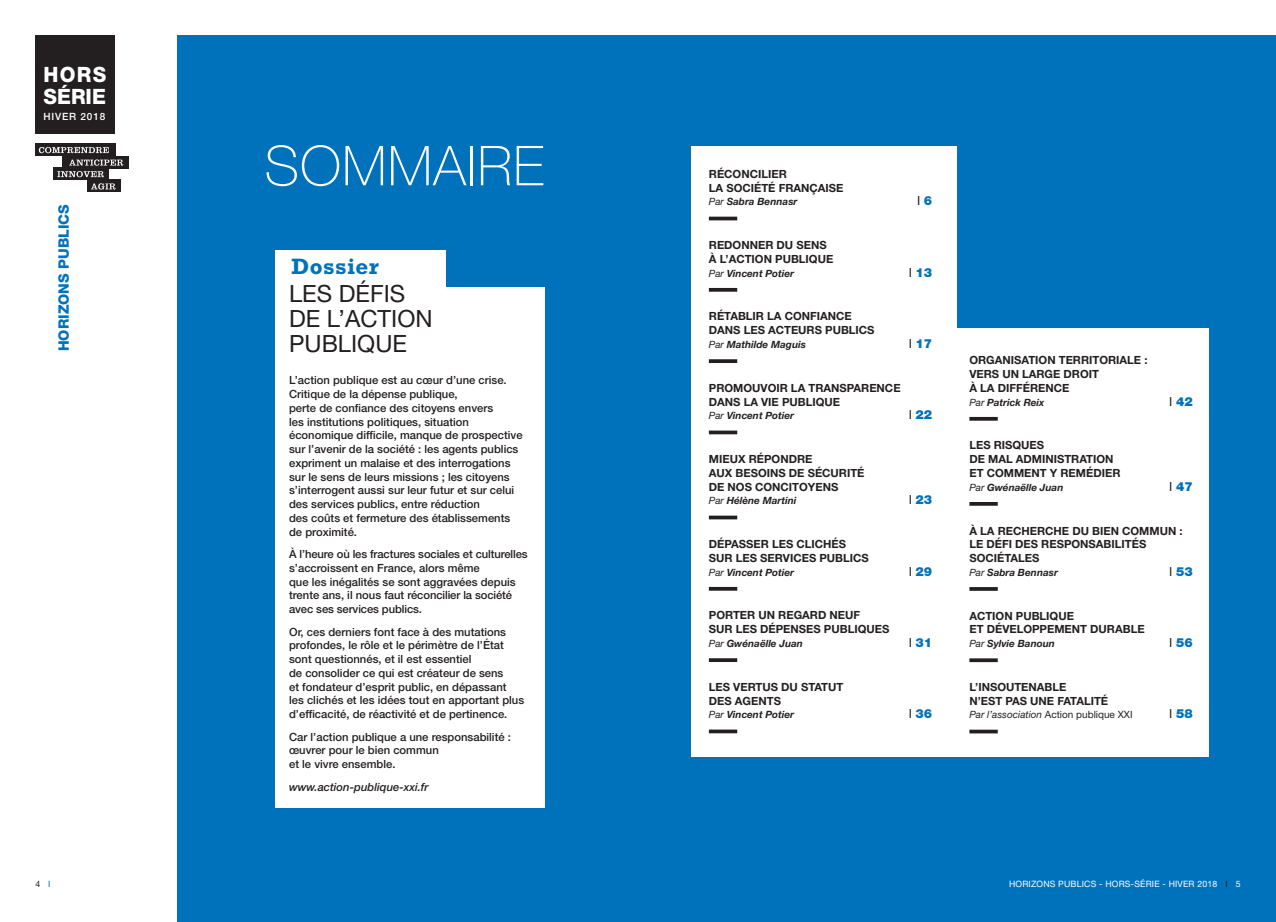
<style>
.page{position:relative;width:1276px;height:922px;background:#fff}
.page>*{position:absolute;margin:0;border:0;box-sizing:border-box;transform-origin:0 0}
.t1{font:100 55px "Helvetica Neue LT Std";letter-spacing:.02em;color:#fff}
.t2{font:23.75px/25px "Helvetica Neue LT Std";color:#231f20}
.t3{font:700 22.5px "Rockwell Std";letter-spacing:.02em;color:#0072bc}
.t4{font:800 21.12px/22px "Helvetica Neue LT Std";color:#fff;scale:.96 1}
.t5{font:800 14.38px "Helvetica Neue LT Std";color:#0072bc}
.t6{font:900 12.5px "Helvetica Neue LT Std";color:#0072bc}
.t7{font:12.5px "Helvetica Neue LT Std";color:#231f20}
.t8{font:500 11.25px/13.8px "Helvetica Neue LT Std";color:#231f20}
.t9{font:700 11.25px/13.8px "Helvetica Neue LT Std";color:#231f20}
.t10{font:italic 500 11.25px "Helvetica Neue LT Std";color:#231f20}
.t11{font:italic 700 10px "Helvetica Neue LT Std";color:#231f20}
.t12{font:10px "Helvetica Neue LT Std";color:#231f20}
.t13{font:500 10px "Helvetica Neue LT Std";letter-spacing:.08em;color:#fff}
.t14{font:8.75px "Helvetica Neue LT Std";letter-spacing:.02em;color:#fff}
.t15{font:8.75px "Helvetica Neue LT Std";color:#231f20}
.s1{font-weight:400}
.s2{font-weight:900;color:#0072bc}
.s3{font-weight:400;color:#231f20}
.s4{font-style:italic}
.s5{color:#0072bc}
.s6{color:#231f20}
</style>
<div class="page">
<div style="left:177px;top:35px;width:1099px;height:886px;background:#0072bc"></div>
<div style="left:691px;top:146px;width:517px;height:611px;background:#fff"></div>
<div style="left:35px;top:35px;width:80px;height:99px;background:#231f20"></div>
<div style="left:35px;top:143px;width:80px;height:13px;background:#231f20"></div>
<div style="left:63px;top:156px;width:66px;height:12px;background:#231f20"></div>
<svg style="left:54px;top:167px;width:55px;height:13px"></svg>
<svg style="left:57px;top:159px;width:66px;height:18px"></svg>
<div style="left:87px;top:180px;width:33px;height:12px;background:#231f20"></div>
<svg style="left:91px;top:183px;width:25px;height:6px"></svg>
<svg style="left:39px;top:147px;width:70px;height:6px"></svg>
<svg style="left:709px;top:216px;width:28px;height:4px"></svg>
<hr style="left:709px;top:288px;width:28px;height:3px;background:#231f20">
<svg style="left:709px;top:359px;width:28px;height:4px"></svg>
<svg style="left:709px;top:430px;width:28px;height:4px"></svg>
<svg style="left:709px;top:515px;width:28px;height:4px"></svg>
<svg style="left:709px;top:586px;width:28px;height:4px"></svg>
<hr style="left:709px;top:658px;width:28px;height:3px;background:#231f20">
<svg style="left:709px;top:729px;width:28px;height:4px"></svg>
<div style="left:275px;top:250px;width:171px;height:51px;background:#fff"></div>
<div style="left:275px;top:287px;width:269px;height:520px;background:#fff"></div>
<hr style="left:969px;top:417px;width:28px;height:3px;background:#231f20">
<hr style="left:969px;top:502px;width:28px;height:3px;background:#231f20">
<hr style="left:969px;top:587px;width:28px;height:3px;background:#231f20">
<svg style="left:969px;top:658px;width:28px;height:4px"></svg>
<svg style="left:969px;top:729px;width:28px;height:4px"></svg>
<div style="left:957px;top:118px;width:274px;height:210px;background:#0072bc"></div>
<h3 class="t4" style="left:44px;top:63px;width:67px">HORS<br>SÉRIE</h3>
<p class="t13" style="left:44px;top:110px;width:63px">HIVER 2018</p>
<p class="t5" style="left:55px;top:351px;width:148px;rotate:-90deg">HORIZONS PUBLICS</p>
<h1 class="t1" style="left:264px;top:134px;width:281px">SOMMAIRE</h1>
<h3 class="t3" style="left:291px;top:253px;width:89px">Dossier</h3>
<h2 class="t2" style="left:289px;top:281px;width:145px">LES DÉFIS<br>DE L’ACTION<br>PUBLIQUE</h2>
<p class="t8" style="left:289px;top:373px;width:235px">L’action publique est au cœur d’une crise.<br>Critique de la dépense publique,<br>perte de confiance des citoyens envers<br>les institutions politiques, situation économique difficile, manque de prospective sur l’avenir de la société : les agents publics expriment un malaise et des interrogations sur le sens de leurs missions ; les citoyens s’interrogent aussi sur leur futur et sur celui des services publics, entre réduction<br>des coûts et fermeture des établissements de proximité.</p>
<p class="t8" style="left:289px;top:547px;width:240px">À l’heure où les fractures sociales et culturelles s’accroissent en France, alors même<br>que les inégalités se sont aggravées depuis trente ans, il nous faut réconcilier la société avec ses services publics.</p>
<p class="t8" style="left:289px;top:624px;width:237px">Or, ces derniers font face à des mutations profondes, le rôle et le périmètre de l’État sont questionnés, et il est essentiel<br>de consolider ce qui est créateur de sens<br>et fondateur d’esprit public, en dépassant<br>les clichés et les idées tout en apportant plus d’efficacité, de réactivité et de pertinence.</p>
<p class="t8" style="left:289px;top:729px;width:223px">Car l’action publique a une responsabilité : œuvrer pour le bien commun<br>et le vivre ensemble.</p>
<p class="t10" style="left:289px;top:779px;width:141px">www.action-publique-xxi.fr</p>
<p class="t9" style="left:709px;top:167px;width:136px">RÉCONCILIER<br>LA SOCIÉTÉ FRANÇAISE</p>
<p class="t11" style="left:709px;top:195px;width:90px"><span class="s1">Par</span> Sabra Bennasr</p>
<p class="t7" style="left:917px;top:193px;width:17px">I <span class="s2">6</span></p>
<p class="t9" style="left:709px;top:238px;width:126px">REDONNER DU SENS<br>À L’ACTION PUBLIQUE</p>
<p class="t11" style="left:709px;top:267px;width:87px"><span class="s1">Par</span> Vincent Potier</p>
<p class="t6" style="left:908px;top:265px;width:25px"><span class="s3">I</span> 13</p>
<p class="t9" style="left:709px;top:309px;width:167px">RÉTABLIR LA CONFIANCE<br>DANS LES ACTEURS PUBLICS</p>
<p class="t11" style="left:709px;top:338px;width:99px"><span class="s1">Par</span> Mathilde Maguis</p>
<p class="t6" style="left:908px;top:336px;width:25px"><span class="s3">I</span> 17</p>
<p class="t9" style="left:709px;top:380px;width:193px">PROMOUVOIR LA TRANSPARENCE<br>DANS LA VIE PUBLIQUE</p>
<p class="t11" style="left:709px;top:409px;width:87px"><span class="s1">Par</span> Vincent Potier</p>
<p class="t6" style="left:908px;top:407px;width:25px"><span class="s3">I</span> 22</p>
<p class="t9" style="left:709px;top:452px;width:157px">MIEUX RÉPONDRE<br>AUX BESOINS DE SÉCURITÉ<br>DE NOS CONCITOYENS</p>
<p class="t11" style="left:709px;top:494px;width:89px"><span class="s1">Par</span> Hélène Martini</p>
<p class="t6" style="left:908px;top:492px;width:25px"><span class="s3">I</span> 23</p>
<p class="t9" style="left:709px;top:537px;width:161px">DÉPASSER LES CLICHÉS<br>SUR LES SERVICES PUBLICS</p>
<p class="t11" style="left:709px;top:565px;width:87px"><span class="s1">Par</span> Vincent Potier</p>
<p class="t6" style="left:908px;top:563px;width:25px"><span class="s3">I</span> 29</p>
<p class="t9" style="left:709px;top:608px;width:182px">PORTER UN REGARD NEUF<br>SUR LES DÉPENSES PUBLIQUES</p>
<p class="t11" style="left:709px;top:637px;width:96px"><span class="s1">Par</span> Gwénaëlle Juan</p>
<p class="t6" style="left:908px;top:635px;width:25px"><span class="s3">I</span> 31</p>
<p class="t9" style="left:709px;top:679px;width:136px">LES VERTUS DU STATUT<br>DES AGENTS</p>
<p class="t11" style="left:709px;top:708px;width:87px"><span class="s1">Par</span> Vincent Potier</p>
<p class="t6" style="left:908px;top:706px;width:25px"><span class="s3">I</span> 36</p>
<p class="t9" style="left:969px;top:353px;width:180px">ORGANISATION TERRITORIALE :<br>VERS UN LARGE DROIT<br>À LA DIFFÉRENCE</p>
<p class="t11" style="left:969px;top:396px;width:77px"><span class="s1">Par</span> Patrick Reix</p>
<p class="t6" style="left:1169px;top:393px;width:25px"><span class="s3">I</span> 42</p>
<p class="t9" style="left:969px;top:438px;width:153px">LES RISQUES<br>DE MAL ADMINISTRATION<br>ET COMMENT Y REMÉDIER</p>
<p class="t11" style="left:969px;top:481px;width:96px"><span class="s1">Par</span> Gwénaëlle Juan</p>
<p class="t6" style="left:1169px;top:478px;width:25px"><span class="s3">I</span> 47</p>
<p class="t9" style="left:969px;top:523px;width:215px">À LA RECHERCHE DU BIEN COMMUN :<br>LE DÉFI DES RESPONSABILITÉS<br>SOCIÉTALES</p>
<p class="t11" style="left:969px;top:566px;width:90px"><span class="s1">Par</span> Sabra Bennasr</p>
<p class="t6" style="left:1169px;top:563px;width:25px"><span class="s3">I</span> 53</p>
<p class="t9" style="left:969px;top:608px;width:177px">ACTION PUBLIQUE<br>ET DÉVELOPPEMENT DURABLE</p>
<p class="t11" style="left:969px;top:637px;width:87px"><span class="s1">Par</span> Sylvie Banoun</p>
<p class="t6" style="left:1169px;top:635px;width:25px"><span class="s3">I</span> 56</p>
<p class="t9" style="left:969px;top:679px;width:140px">L’INSOUTENABLE<br>N’EST PAS UNE FATALITÉ</p>
<p class="t12" style="left:969px;top:708px;width:165px"><span class="s4">Par l’association</span> Action publique XXI</p>
<p class="t6" style="left:1169px;top:706px;width:25px"><span class="s3">I</span> 58</p>
<p class="t15" style="left:35px;top:877px;width:17px">4 <span class="s5">I</span></p>
<p class="t14" style="left:1009px;top:877px;width:233px">HORIZONS PUBLICS - HORS-SÉRIE - HIVER 2018 <span class="s6">I</span> 5</p>
</div>
